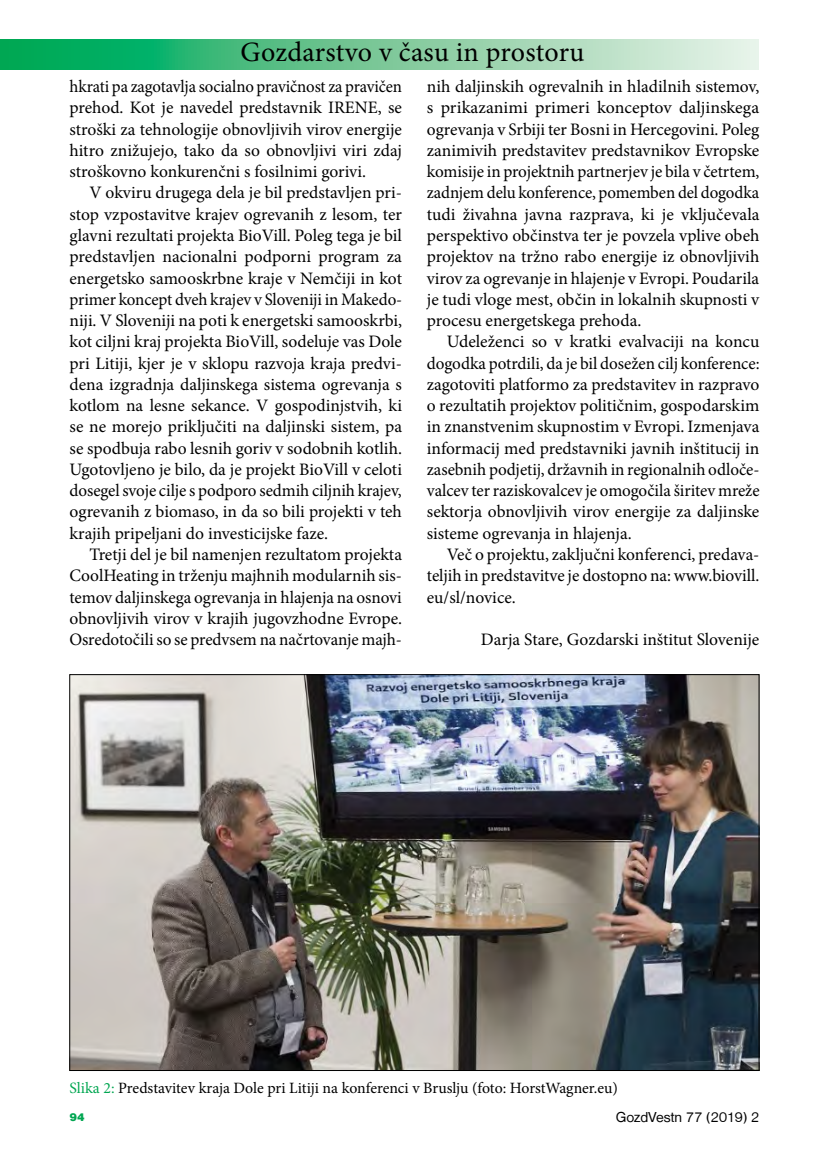
<style>
.page{position:relative;width:819px;height:1166px;background:#fff}
.page>*{position:absolute;margin:0;border:0;box-sizing:border-box;transform-origin:0 0}
.t1{font:28px "Minion Pro";letter-spacing:.005em;color:#000}
.t2{font:17.5px/21.3px "Minion Pro";letter-spacing:-.005em;color:#000;text-align:justify}
.t3{font:17.5px/21.3px "Minion Pro";letter-spacing:-.005em;color:#000;text-align:justify;scale:.96 1}
.t4{font:15.75px "Minion Pro";letter-spacing:-.005em;color:#000}
.t5{font:14.88px "Nimbus San DEE";color:#000}
.t6{font:11.38px "Nimbus San DEE Blac";color:#00a651}
.s1{color:#00a651}
</style>
<div class="page">
<svg style="left:0;top:40px;width:759px;height:29px;background:#70c999"></svg>
<img style="left:71px;top:676px;width:686px;height:393px">
<h1 class="t1" style="left:240px;top:33px;width:345px">Gozdarstvo v času in prostoru</h1>
<p class="t3" style="left:69px;top:76px;width:348px">hkrati pa zagotavlja socialno pravičnost za pravičen prehod. Kot je navedel predstavnik IRENE, se stroški za tehnologije obnovljivih virov energije hitro znižujejo, tako da so obnovljivi viri zdaj stroškovno konkurenčni s fosilnimi gorivi.</p>
<p class="t2" style="left:69px;top:182px;width:334px;text-indent:20px">V okviru drugega dela je bil predstavljen pri&shy;stop vzpostavitve krajev ogrevanih z lesom, ter glavni rezultati projekta BioVill. Poleg tega je bil predstavljen nacionalni podporni program za energetsko samooskrbne kraje v Nemčiji in kot primer koncept dveh krajev v Sloveniji in Makedo&shy;niji. V Sloveniji na poti k energetski samooskrbi, kot ciljni kraj projekta BioVill, sodeluje vas Dole pri Litiji, kjer je v sklopu razvoja kraja predvi&shy;dena izgradnja daljinskega sistema ogrevanja s kotlom na lesne sekance. V gospodinjstvih, ki se ne morejo priključiti na daljinski sistem, pa se spodbuja rabo lesnih goriv v sodobnih kotlih.<br>Ugotovljeno je bilo, da je projekt BioVill v celoti dosegel svoje cilje s podporo sedmih ciljnih krajev, ogrevanih z biomaso, in da so bili projekti v teh krajih pripeljani do investicijske faze.</p>
<p class="t2" style="left:69px;top:544px;width:334px;text-indent:20px">Tretji del je bil namenjen rezultatom projekta CoolHeating in trženju majhnih modularnih sis&shy;temov daljinskega ogrevanja in hlajenja na osnovi obnovljivih virov v krajih jugovzhodne Evrope.<br>Osredotočili so se predvsem na načrtovanje majh-</p>
<p class="t2" style="left:427px;top:76px;width:334px">nih daljinskih ogrevalnih in hladilnih sistemov, s prikazanimi primeri konceptov daljinskega ogrevanja v Srbiji ter Bosni in Hercegovini. Poleg zanimivih predstavitev predstavnikov Evropske komisije in projektnih partnerjev je bila v četrtem, zadnjem delu konference, pomemben del dogodka tudi živahna javna razprava, ki je vključevala perspektivo občinstva ter je povzela vplive obeh projektov na tržno rabo energije iz obnovljivih virov za ogrevanje in hlajenje v Evropi. Poudarila je tudi vloge mest, občin in lokalnih skupnosti v procesu energetskega prehoda.</p>
<p class="t2" style="left:427px;top:331px;width:334px;text-indent:20px">Udeleženci so v kratki evalvaciji na koncu dogodka potrdili, da je bil dosežen cilj konference: zagotoviti platformo za predstavitev in razpravo o rezultatih projektov političnim, gospodarskim in znanstvenim skupnostim v Evropi. Izmenjava informacij med predstavniki javnih inštitucij in zasebnih podjetij, državnih in regionalnih odloče&shy;valcev ter raziskovalcev je omogočila širitev mreže sektorja obnovljivih virov energije za daljinske sisteme ogrevanja in hlajenja.</p>
<p class="t2" style="left:427px;top:544px;width:334px;text-indent:20px">Več o projektu, zaključni konferenci, predava&shy;teljih in predstavitve je dostopno na: www.biovill. eu/sl/novice.</p>
<p class="t2" style="left:481px;top:629px;width:280px">Darja Stare, Gozdarski inštitut Slovenije</p>
<p class="t4" style="left:69px;top:1078px;width:550px"><span class="s1">Slika 2:</span> Predstavitev kraja Dole pri Litiji na konferenci v Bruslju (foto: HorstWagner.eu)</p>
<p class="t6" style="left:69px;top:1111px;width:17px">94</p>
<p class="t5" style="left:615px;top:1109px;width:145px">GozdVestn 77 (2019) 2</p>
</div>
